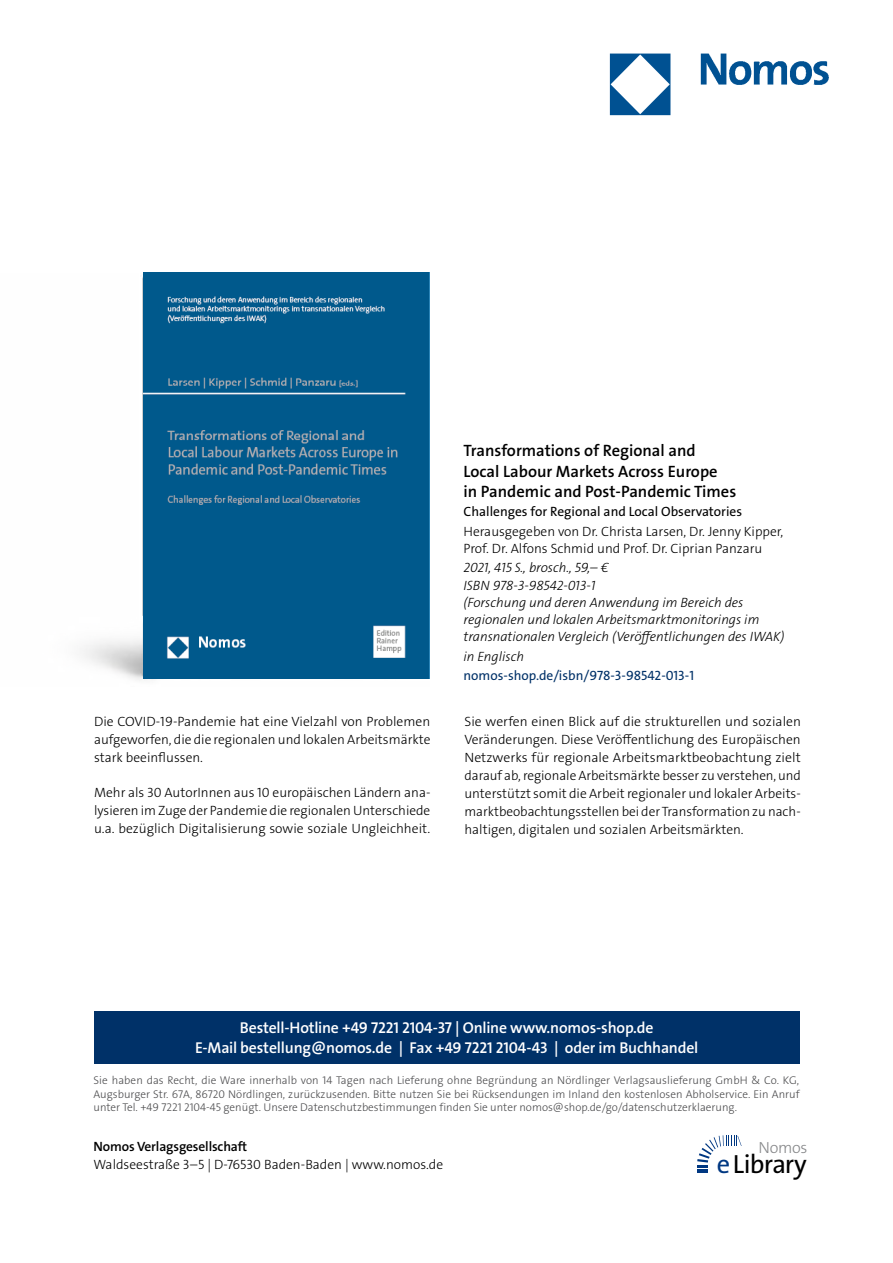
<style>
.page{position:relative;width:893px;height:1263px;background:#fff}
.page>*{position:absolute;margin:0;border:0;box-sizing:border-box;transform-origin:0 0}
.t1{font:26.4px "The Sans Os F";letter-spacing:-.03em;color:#000}
.t2{font:600 16.5px/20.2px "The Sans Os F";color:#000}
.t3{font:300 16.2px "The Sans Os F";letter-spacing:-.02em;color:#87888a}
.t4{font:600 15.75px/21px "The Sans Os F";letter-spacing:-.01em;color:#fff;text-align:center}
.t5{font:300 13.5px/18px "The Sans Os F";color:#000;text-align:justify}
.t6{font:italic 300 13.5px/17.2px "The Sans Os F";color:#000}
.t7{font:13.5px "The Sans Os F";color:#000}
.t8{font:13.5px "The Sans Os F";color:#003168}
.t9{font:600 13.5px "The Sans Os F";letter-spacing:-.01em;color:#000}
.t10{font:300 11.25px/13.5px "The Sans Os F";color:#4b4b4d;text-align:justify}
.s1{color:#003882}
</style>
<div class="page">
<div style="left:94px;top:1011px;width:705px;height:52px;background:#003168"></div>
<svg style="left:697px;top:1135px;width:45px;height:38px"></svg>
<img style="left:609px;top:53px;width:220px;height:63px">
<img style="left:82px;top:277px;width:71px;height:403px">
<img style="left:143px;top:272px;width:287px;height:407px">
<p class="t5" style="left:94px;top:713px;width:338px">Die COVID-19-Pandemie hat eine Vielzahl von Problemen aufgeworfen, die die regionalen und lokalen Arbeitsmärkte stark beeinflussen.</p>
<p class="t5" style="left:94px;top:784px;width:338px">Mehr als 30 AutorInnen aus 10 europäischen Ländern ana&shy;lysieren im Zuge der Pandemie die regionalen Unterschiede u.a. bezüglich Digitalisierung sowie soziale Ungleichheit.</p>
<p class="t2" style="left:463px;top:441px;width:274px">Transformations of Regional and<br>Local Labour Markets Across Europe<br>in Pandemic and Post-Pandemic Times</p>
<p class="t7" style="left:463px;top:506px;width:280px">Challenges for Regional and Local Observatories</p>
<p class="t5" style="left:463px;top:522px;width:321px;line-height:17.2px">Herausgegeben von Dr. Christa Larsen, Dr. Jenny Kipper,<br>Prof. Dr. Alfons Schmid und Prof. Dr. Ciprian Panzaru</p>
<p class="t6" style="left:463px;top:559px;width:322px">2021, 415 S., brosch., 59,– €<br>ISBN 978-3-98542-013-1<br>(Forschung und deren Anwendung im Bereich des regionalen und lokalen Arbeitsmarktmonitorings im transnationalen Vergleich (Veröffentlichungen des IWAK)</p>
<p class="t6" style="left:463px;top:648px;width:62px">in Englisch</p>
<p class="t8" style="left:463px;top:670px;width:232px">nomos-shop.de/isbn/978-3-98542-013-1</p>
<p class="t5" style="left:464px;top:713px;width:338px">Sie werfen einen Blick auf die strukturellen und sozialen Veränderungen. Diese Veröffentlichung des Europäischen Netzwerks für regionale Arbeitsmarktbeobachtung zielt darauf ab, regionale Arbeitsmärkte besser zu verstehen, und unterstützt somit die Arbeit regionaler und lokaler Arbeits&shy;marktbeobachtungsstellen bei der Transformation zu nach&shy;haltigen, digitalen und sozialen Arbeitsmärkten.</p>
<p class="t4" style="left:195px;top:1017px;width:505px">Bestell-Hotline +49 7221 2104-37 | Online www.nomos-shop.de<br>E-Mail bestellung@nomos.de | Fax +49 7221 2104-43 | oder im Buchhandel</p>
<p class="t10" style="left:94px;top:1074px;width:708px">Sie haben das Recht, die Ware innerhalb von 14 Tagen nach Lieferung ohne Begründung an Nördlinger Verlagsauslieferung GmbH &amp; Co. KG, Augsburger Str. 67A, 86720 Nördlingen, zurückzusenden. Bitte nutzen Sie bei Rücksendungen im Inland den kostenlosen Abholservice. Ein Anruf unter Tel. +49 7221 2104-45 genügt. Unsere Datenschutzbestimmungen finden Sie unter nomos@shop.de/go/datenschutzerklaerung.</p>
<p class="t9" style="left:94px;top:1138px;width:155px">Nomos Verlagsgesellschaft</p>
<p class="t5" style="left:94px;top:1156px;width:351px">Waldseestraße 3–5 | D-76530 Baden-Baden | www.nomos.de</p>
<h1 class="t1" style="left:717px;top:1153px;width:91px"><span class="s1">e</span>Library</h1>
<p class="t3" style="left:758px;top:1137px;width:51px">Nomos</p>
</div>
